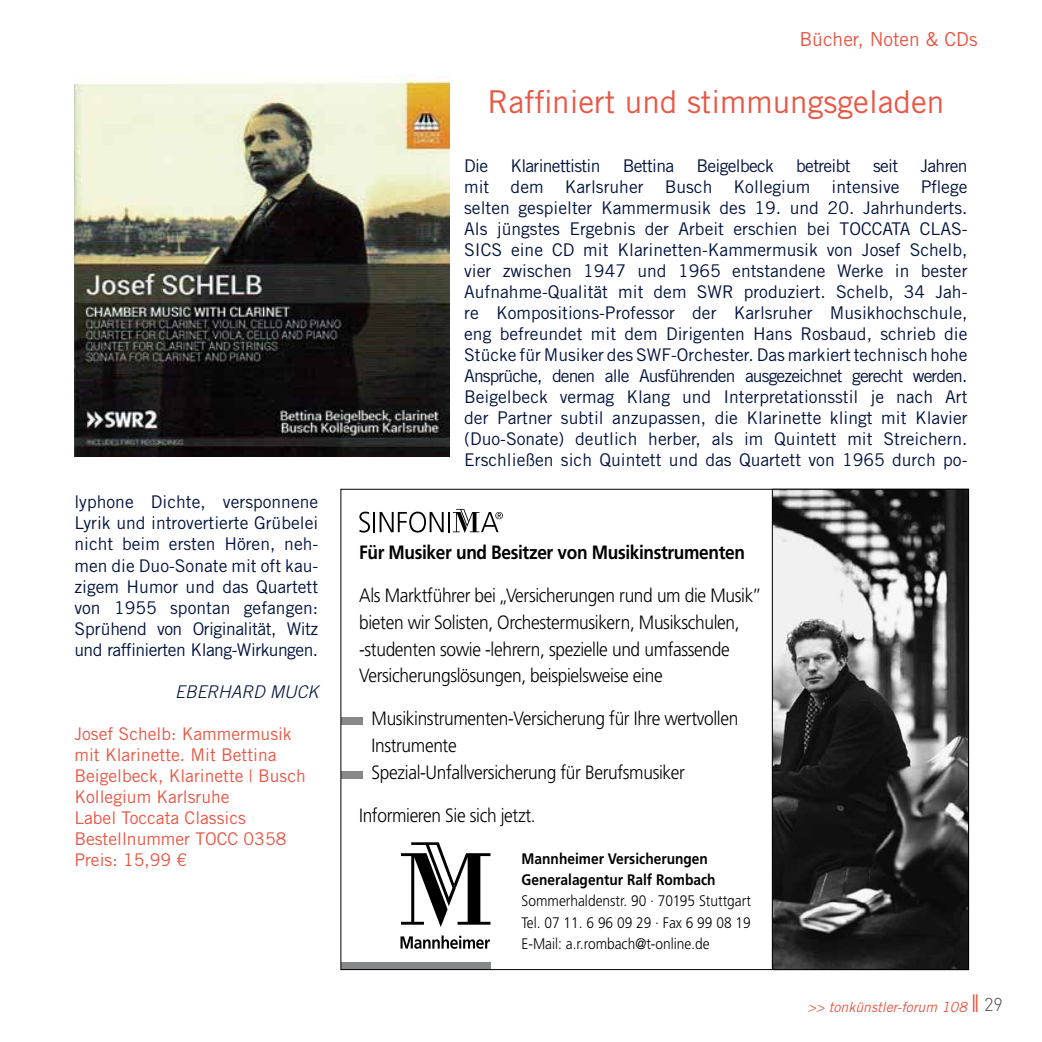
<style>
.page{position:relative;width:1042px;height:1042px;background:#fff}
.page>*{position:absolute;margin:0;border:0;box-sizing:border-box;transform-origin:0 0}
.t1{font:31.5px "Trade Gothic";color:#e85745}
.t2{font:300 19.25px/26.9px "Frutiger";letter-spacing:-.02em;color:#000;scale:.9 1}
.t3{font:700 19.25px "Frutiger";letter-spacing:-.02em;color:#000;scale:.9 1}
.t4{font:19.25px "Trade Gothic";color:#e85745}
.t5{font:300 18.38px "DIN";color:#4b4b4d}
.t6{font:17.5px/21px "Trade Gothic";letter-spacing:-.03em;color:#03133e;text-align:justify}
.t7{font:17.5px/21px "Trade Gothic";color:#e85745}
.t8{font:italic 300 17.5px "Trade Gothic";color:#03133e}
.t9{font:300 15.22px/21.2px "Frutiger";color:#000;text-align:justify;scale:.9 1}
.t10{font:700 15.22px/21.2px "Frutiger";color:#000;scale:.9 1}
.t11{font:italic 14px "Trade Gothic";color:#e85745}
.s1{font-weight:300;font-style:normal;font-size:24.5px}
</style>
<div class="page">
<div style="left:341px;top:717px;width:22px;height:8px;background:#87888a"></div>
<div style="left:341px;top:771px;width:22px;height:8px;background:#87888a"></div>
<div style="left:341px;top:962px;width:149px;height:7px;background:#87888a"></div>
<svg style="left:401px;top:842px;width:89px;height:85px"></svg>
<svg style="left:400px;top:935px;width:90px;height:14px"></svg>
<svg style="left:359px;top:511px;width:11px;height:21px"></svg>
<hr style="left:373px;top:512px;width:2px;height:20px;background:#000">
<svg style="left:380px;top:511px;width:64px;height:21px"></svg>
<hr style="left:448px;top:512px;width:2px;height:20px;background:#000">
<svg style="left:453px;top:509px;width:50px;height:24px"></svg>
<img style="left:774px;top:491px;width:193px;height:477px">
<div style="left:772px;top:489px;width:197px;height:481px;border:1px solid #000"></div>
<img style="left:74px;top:76px;width:375px;height:380px">
<p class="t6" style="left:74px;top:491px;width:245px">lyphone Dichte, versponnene Lyrik und introvertierte Grübelei nicht beim ersten Hören, neh&shy;men die Duo-Sonate mit oft kau&shy;zigem Humor und das Quartett von 1955 spontan gefangen:<br>Sprühend von Originalität, Witz und raffinierten Klang-Wirkungen.</p>
<p class="t8" style="left:175px;top:681px;width:23px">EBERHARD</p>
<p class="t8" style="left:270px;top:681px;width:27px">MUCK</p>
<p class="t7" style="left:74px;top:722px;width:233px">Josef Schelb: Kammermusik mit Klarinette. Mit Bettina<br>Beigelbeck, Klarinette | Busch<br>Kollegium Karlsruhe<br>Label Toccata Classics<br>Bestellnummer TOCC 0358<br>Preis: 15,99 €</p>
<p class="t4" style="left:799px;top:27px;width:180px">Bücher, Noten &amp; CDs</p>
<h1 class="t1" style="left:487px;top:82px;width:458px">Raffiniert und stimmungsgeladen</h1>
<p class="t6" style="left:464px;top:155px;width:25px">Die</p>
<p class="t6" style="left:510px;top:155px;width:92px">Klarinettistin</p>
<p class="t6" style="left:623px;top:155px;width:53px">Bettina</p>
<p class="t6" style="left:696px;top:155px;width:79px">Beigelbeck</p>
<p class="t6" style="left:796px;top:155px;width:56px">betreibt</p>
<p class="t6" style="left:873px;top:155px;width:27px">seit</p>
<p class="t6" style="left:464px;top:155px;width:505px;text-indent:456px">Jahren mit dem Karlsruher Busch Kollegium intensive Pflege selten gespielter Kammermusik des 19. und 20. Jahrhunderts.<br>Als jüngstes Ergebnis der Arbeit erschien bei TOCCATA CLAS-SICS eine CD mit Klarinetten-Kammermusik von Josef Schelb, vier zwischen 1947 und 1965 entstandene Werke in bester Aufnahme-Qualität mit dem SWR produziert. Schelb, 34 Jah&shy;re Kompositions-Professor der Karlsruher Musikhochschule, eng befreundet mit dem Dirigenten Hans Rosbaud, schrieb die Stücke für Musiker des SWF-Orchester. Das markiert technisch hohe Ansprüche, denen alle Ausführenden ausgezeichnet gerecht werden.<br>Beigelbeck vermag Klang und Interpretationsstil je nach Art der Partner subtil anzupassen, die Klarinette klingt mit Klavier (Duo-Sonate) deutlich herber, als im Quintett mit Streichern.<br>Erschließen sich Quintett und das Quartett von 1965 durch po-</p>
<p class="t3" style="left:359px;top:541px;width:430px">Für Musiker und Besitzer von Musikinstrumenten</p>
<p class="t2" style="left:359px;top:581px;width:449px">Als Marktführer bei „Versicherungen rund um die Musik” bieten wir Solisten, Orchestermusikern, Musikschulen, -studenten sowie -lehrern, spezielle und umfassende Versicherungslösungen, beispielsweise eine</p>
<p class="t2" style="left:372px;top:705px;width:409px">Musikinstrumenten-Versicherung für Ihre wertvollen<br>Instrumente<br>Spezial-Unfallversicherung für Berufsmusiker</p>
<p class="t2" style="left:359px;top:802px;width:198px">Informieren Sie sich jetzt.</p>
<p class="t10" style="left:521px;top:848px;width:217px">Mannheimer Versicherungen<br>Generalagentur Ralf Rombach</p>
<p class="t9" style="left:521px;top:890px;width:256px">Sommerhaldenstr. 90 · 70195 Stuttgart Tel. 07 11. 6 96 09 29 · Fax 6 99 08 19<br>E-Mail: a.r.rombach@t-online.de</p>
<p class="t11" style="left:808px;top:998px;width:173px">&gt;&gt; tonkünstler-forum 108 <span class="s1">ll</span></p>
<p class="t5" style="left:984px;top:992px;width:20px">29</p>
</div>
